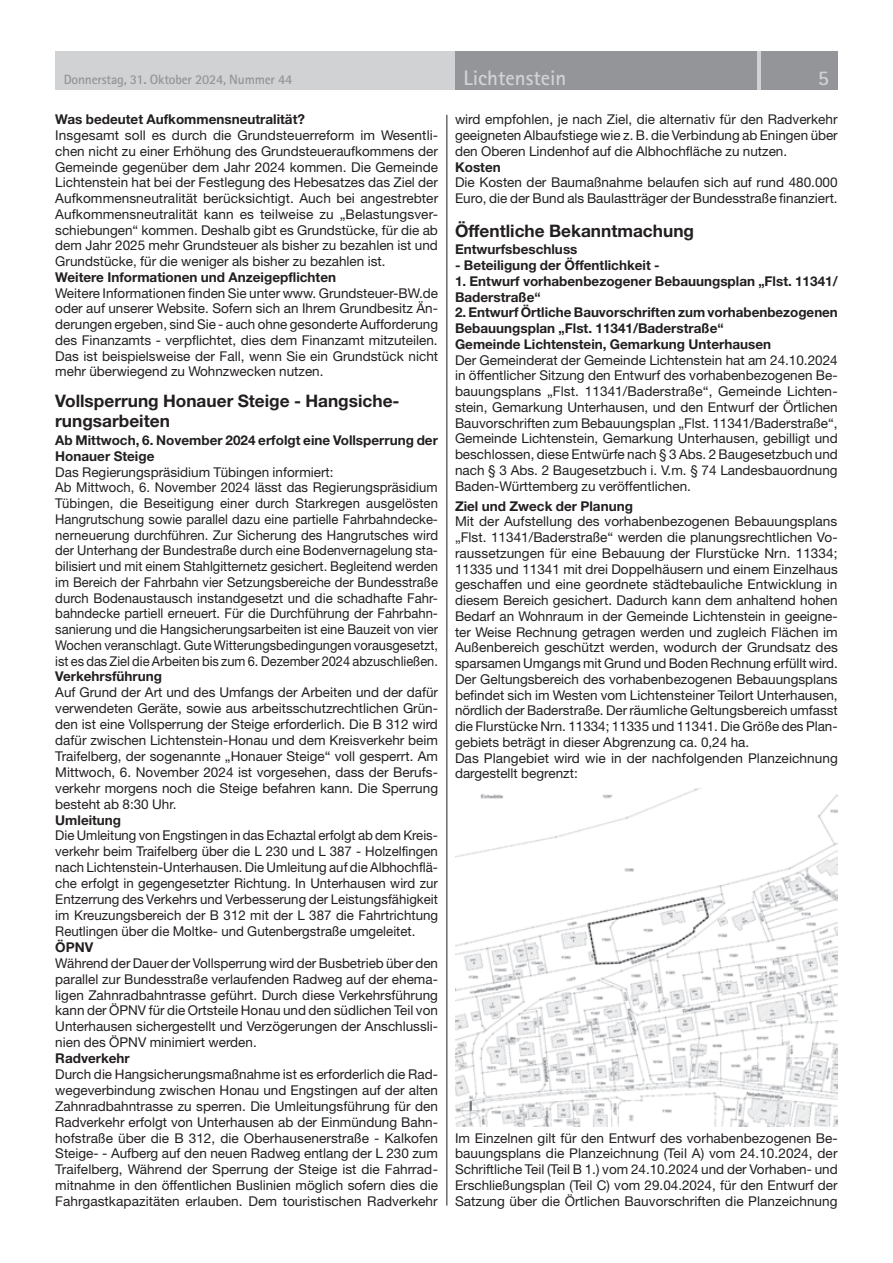
<style>
.page{position:relative;width:893px;height:1263px;background:#fff}
.page>*{position:absolute;margin:0;border:0;box-sizing:border-box;transform-origin:0 0}
.t1{font:700 21px "Rotis Sans Serif Std";color:#d1d2d4}
.t2{font:700 17.25px/20.5px "Helvetica Neue LT Std";color:#231f20}
.t3{font:13.5px/15.8px "Helvetica Neue LT Std";color:#231f20;text-align:justify}
.t4{font:700 13.5px/15.8px "Helvetica Neue LT Std";color:#231f20}
.t5{font:700 13.5px "Rotis Sans Serif Std";letter-spacing:-.015em;color:#939598}
</style>
<div class="page">
<div style="left:55px;top:51px;width:783px;height:38px;background:#d1d2d4"></div>
<div style="left:761px;top:51px;width:77px;height:38px;background:#939598"></div>
<div style="left:455px;top:51px;width:302px;height:38px;background:#939598"></div>
<hr style="left:446px;top:115px;width:1px;height:1090px;background:#231f20">
<img style="left:455px;top:788px;width:383px;height:339px">
<p class="t5" style="left:64px;top:71px;width:230px">Donnerstag, 31. Oktober 2024, Nummer 44</p>
<h1 class="t1" style="left:463px;top:65px;width:105px">Lichtenstein</h1>
<h1 class="t1" style="left:818px;top:65px;width:13px">5</h1>
<p class="t4" style="left:55px;top:111px;width:251px">Was bedeutet Aufkommensneutralität?</p>
<p class="t3" style="left:55px;top:127px;width:384px">Insgesamt soll es durch die Grundsteuerreform im Wesentli&shy;chen nicht zu einer Erhöhung des Grundsteueraufkommens der Gemeinde gegenüber dem Jahr 2024 kommen. Die Gemeinde Lichtenstein hat bei der Festlegung des Hebesatzes das Ziel der Aufkommensneutralität berücksichtigt. Auch bei angestrebter Aufkommensneutralität kann es teilweise zu „Belastungsver&shy;schiebungen“ kommen. Deshalb gibt es Grundstücke, für die ab dem Jahr 2025 mehr Grundsteuer als bisher zu bezahlen ist und Grundstücke, für die weniger als bisher zu bezahlen ist.</p>
<p class="t4" style="left:55px;top:269px;width:282px">Weitere Informationen und Anzeigepflichten</p>
<p class="t3" style="left:55px;top:285px;width:384px">Weitere Informationen finden Sie unter www. Grundsteuer-BW.de oder auf unserer Website. Sofern sich an Ihrem Grundbesitz Än&shy;derungen ergeben, sind Sie - auch ohne gesonderte Aufforderung des Finanzamts - verpflichtet, dies dem Finanzamt mitzuteilen.<br>Das ist beispielsweise der Fall, wenn Sie ein Grundstück nicht mehr überwiegend zu Wohnzwecken nutzen.</p>
<p class="t2" style="left:55px;top:390px;width:346px">Vollsperrung Honauer Steige - Hangsiche&shy;rungsarbeiten</p>
<p class="t4" style="left:55px;top:432px;width:384px">Ab Mittwoch, 6. November 2024 erfolgt eine Vollsperrung der<br>Honauer Steige</p>
<p class="t3" style="left:55px;top:464px;width:384px;text-align:left">Das Regierungspräsidium Tübingen informiert:<br>Ab Mittwoch, 6. November 2024 lässt das Regierungspräsidium Tübingen, die Beseitigung einer durch Starkregen ausgelösten Hangrutschung sowie parallel dazu eine partielle Fahrbahndecke&shy;nerneuerung durchführen. Zur Sicherung des Hangrutsches wird der Unterhang der Bundestraße durch eine Bodenvernagelung sta&shy;bilisiert und mit einem Stahlgitternetz gesichert. Begleitend werden im Bereich der Fahrbahn vier Setzungsbereiche der Bundesstraße durch Bodenaustausch instandgesetzt und die schadhafte Fahr&shy;bahndecke partiell erneuert. Für die Durchführung der Fahrbahn&shy;sanierung und die Hangsicherungsarbeiten ist eine Bauzeit von vier Wochen veranschlagt. Gute Witterungsbedingungen vorausgesetzt, ist es das Ziel die Arbeiten bis zum 6. Dezember 2024 abzuschließen.</p>
<p class="t4" style="left:55px;top:668px;width:108px">Verkehrsführung</p>
<p class="t3" style="left:55px;top:684px;width:384px">Auf Grund der Art und des Umfangs der Arbeiten und der dafür verwendeten Geräte, sowie aus arbeitsschutzrechtlichen Grün&shy;den ist eine Vollsperrung der Steige erforderlich. Die B 312 wird dafür zwischen Lichtenstein-Honau und dem Kreisverkehr beim Traifelberg, der sogenannte „Honauer Steige“ voll gesperrt. Am Mittwoch, 6. November 2024 ist vorgesehen, dass der Berufs&shy;verkehr morgens noch die Steige befahren kann. Die Sperrung besteht ab 8:30 Uhr.</p>
<p class="t4" style="left:55px;top:812px;width:67px">Umleitung</p>
<p class="t3" style="left:55px;top:827px;width:384px">Die Umleitung von Engstingen in das Echaztal erfolgt ab dem Kreis&shy;verkehr beim Traifelberg über die L 230 und L 387 - Holzelfingen nach Lichtenstein-Unterhausen. Die Umleitung auf die Albhochflä&shy;che erfolgt in gegengesetzter Richtung. In Unterhausen wird zur Entzerrung des Verkehrs und Verbesserung der Leistungsfähigkeit im Kreuzungsbereich der B 312 mit der L 387 die Fahrtrichtung Reutlingen über die Moltke- und Gutenbergstraße umgeleitet.</p>
<p class="t4" style="left:55px;top:939px;width:40px">ÖPNV</p>
<p class="t3" style="left:55px;top:955px;width:384px">Während der Dauer der Vollsperrung wird der Busbetrieb über den parallel zur Bundesstraße verlaufenden Radweg auf der ehema&shy;ligen Zahnradbahntrasse geführt. Durch diese Verkehrsführung kann der ÖPNV für die Ortsteile Honau und den südlichen Teil von Unterhausen sichergestellt und Verzögerungen der Anschlussli&shy;nien des ÖPNV minimiert werden.</p>
<p class="t4" style="left:55px;top:1050px;width:76px">Radverkehr</p>
<p class="t3" style="left:55px;top:1066px;width:384px">Durch die Hangsicherungsmaßnahme ist es erforderlich die Rad&shy;wegeverbindung zwischen Honau und Engstingen auf der alten Zahnradbahntrasse zu sperren. Die Umleitungsführung für den Radverkehr erfolgt von Unterhausen ab der Einmündung Bahn&shy;hofstraße über die B 312, die Oberhausenerstraße - Kalkofen Steige- - Aufberg auf den neuen Radweg entlang der L 230 zum Traifelberg, Während der Sperrung der Steige ist die Fahrrad&shy;mitnahme in den öffentlichen Buslinien möglich sofern dies die Fahrgastkapazitäten erlauben. Dem touristischen Radverkehr</p>
<p class="t3" style="left:455px;top:112px;width:384px">wird empfohlen, je nach Ziel, die alternativ für den Radverkehr geeigneten Albaufstiege wie z. B. die Verbindung ab Eningen über den Oberen Lindenhof auf die Albhochfläche zu nutzen.</p>
<p class="t4" style="left:455px;top:159px;width:47px">Kosten</p>
<p class="t3" style="left:455px;top:175px;width:384px">Die Kosten der Baumaßnahme belaufen sich auf rund 480.000<br>Euro, die der Bund als Baulastträger der Bundesstraße finanziert.</p>
<p class="t2" style="left:455px;top:220px;width:241px">Öffentliche Bekanntmachung</p>
<p class="t4" style="left:455px;top:241px;width:124px">Entwurfsbeschluss</p>
<p class="t4" style="left:455px;top:257px;width:206px">- Beteiligung der Öffentlichkeit -</p>
<p class="t4" style="left:455px;top:273px;width:384px">1. Entwurf vorhabenbezogener Bebauungsplan „Flst. 11341/<br>Baderstraße“</p>
<p class="t4" style="left:455px;top:304px;width:384px">2. Entwurf Örtliche Bauvorschriften zum vorhabenbezogenen<br>Bebauungsplan „Flst. 11341/Baderstraße“<br>Gemeinde Lichtenstein, Gemarkung Unterhausen</p>
<p class="t3" style="left:455px;top:352px;width:384px">Der Gemeinderat der Gemeinde Lichtenstein hat am 24.10.2024 in öffentlicher Sitzung den Entwurf des vorhabenbezogenen Be&shy;bauungsplans „Flst. 11341/Baderstraße“, Gemeinde Lichten&shy;stein, Gemarkung Unterhausen, und den Entwurf der Örtlichen Bauvorschriften zum Bebauungsplan „Flst. 11341/Baderstraße“, Gemeinde Lichtenstein, Gemarkung Unterhausen, gebilligt und beschlossen, diese Entwürfe nach § 3 Abs. 2 Baugesetzbuch und nach § 3 Abs. 2 Baugesetzbuch i. V.m. § 74 Landesbauordnung Baden-Württemberg zu veröffentlichen.</p>
<p class="t4" style="left:455px;top:498px;width:179px">Ziel und Zweck der Planung</p>
<p class="t3" style="left:455px;top:514px;width:384px;text-align:left">Mit der Aufstellung des vorhabenbezogenen Bebauungsplans „Flst. 11341/Baderstraße“ werden die planungsrechtlichen Vo&shy;raussetzungen für eine Bebauung der Flurstücke Nrn. 11334; 11335 und 11341 mit drei Doppelhäusern und einem Einzelhaus geschaffen und eine geordnete städtebauliche Entwicklung in diesem Bereich gesichert. Dadurch kann dem anhaltend hohen Bedarf an Wohnraum in der Gemeinde Lichtenstein in geeigne&shy;ter Weise Rechnung getragen werden und zugleich Flächen im Außenbereich geschützt werden, wodurch der Grundsatz des sparsamen Umgangs mit Grund und Boden Rechnung erfüllt wird.<br>Der Geltungsbereich des vorhabenbezogenen Bebauungsplans befindet sich im Westen vom Lichtensteiner Teilort Unterhausen, nördlich der Baderstraße. Der räumliche Geltungsbereich umfasst die Flurstücke Nrn. 11334; 11335 und 11341. Die Größe des Plan&shy;gebiets beträgt in dieser Abgrenzung ca. 0,24 ha.<br>Das Plangebiet wird wie in der nachfolgenden Planzeichnung dargestellt begrenzt:</p>
<p class="t3" style="left:455px;top:1130px;width:384px">Im Einzelnen gilt für den Entwurf des vorhabenbezogenen Be&shy;bauungsplans die Planzeichnung (Teil A) vom 24.10.2024, der Schriftliche Teil (Teil B 1.) vom 24.10.2024 und der Vorhaben- und Erschließungsplan (Teil C) vom 29.04.2024, für den Entwurf der Satzung über die Örtlichen Bauvorschriften die Planzeichnung</p>
</div>
